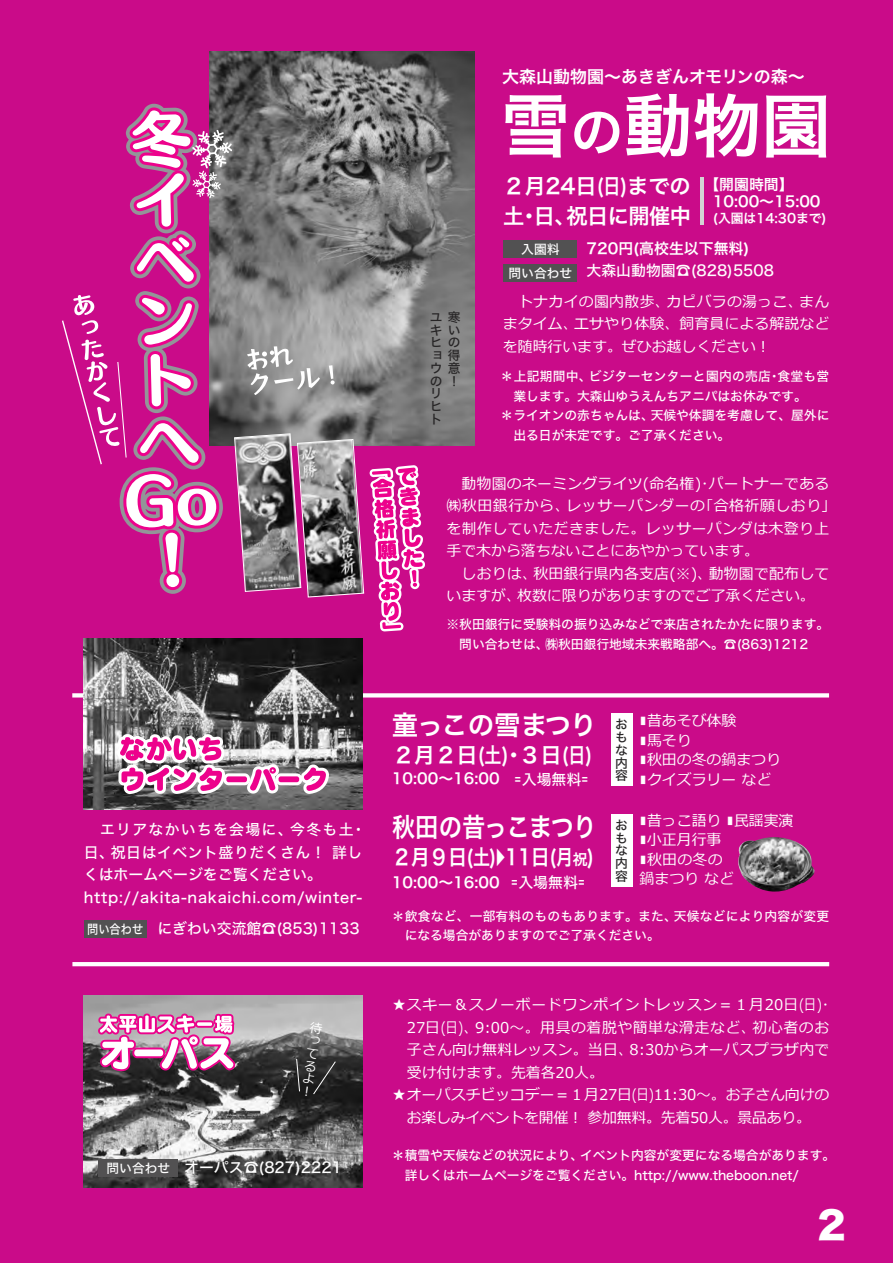
<style>
.page{position:relative;width:893px;height:1263px;background:#ca0b89}
.page>*{position:absolute;margin:0;border:0;box-sizing:border-box;transform-origin:0 0}
.t1{font:69.15px "Hiragino Sans W6";color:#fff}
.t2{font:37.2px "Hiragino Sans W8";color:#fff}
.t3{font:26.55px "Hiragino Sans W6";letter-spacing:-.05em;color:#fff;scale:.88 1}
.t4{font:26.55px "Hiragino Sans W6";letter-spacing:-.05em;color:#fff}
.t5{font:21.3px/30px "Hiragino Sans W6";letter-spacing:-.005em;color:#fff;text-align:right}
.t6{font:21.3px "Hiragino Sans W6";letter-spacing:-.025em;color:#fff;scale:.9 1}
.t7{font:16.95px "Hiragino Sans W6";color:#fff}
.t8{font:14.85px/22.5px "Meiryo";letter-spacing:.01em;color:#fff}
.t9{font:14.85px/22.5px "Hiragino Sans W5";color:#fff}
.t10{font:14.85px/22.5px "Meiryo";letter-spacing:-.015em;color:#fff;text-align:center}
.t11{font:14.85px/19.5px "Meiryo";letter-spacing:.01em;color:#fff;scale:.5 1}
.t12{font:14.85px/16.5px "Hiragino Sans W6";color:#fff}
.t13{font:14.85px/22.5px "Meiryo";letter-spacing:.045em;color:#fff;text-align:right}
.t14{font:14.85px "Hiragino Sans W5";letter-spacing:.05em;color:#fff}
.t15{font:14.85px/22.5px "Hiragino Sans W5";letter-spacing:.035em;color:#fff}
.t16{font:14.85px "Meiryo";letter-spacing:.03em;color:#fff}
.t17{font:14.85px "Meiryo";letter-spacing:.035em;color:#fff}
.t18{font:14.85px "Hiragino Sans W5";color:#fff;scale:.5 1}
.t19{font:12.75px/19.5px "Hiragino Sans W5";color:#fff}
.t20{font:12.75px/12.8px "Hiragino Sans W5";letter-spacing:.41em;color:#272526;text-align:justify}
.t21{font:12.75px "Hiragino Sans W5";letter-spacing:.02em;color:#fff}
.t22{font:12.75px "Hiragino Sans W6";color:#fff}
.t23{font:12.75px/12.8px "Meiryo";color:#fff;text-align:justify}
.t24{font:12.75px "Hiragino Sans W5";color:#fff;scale:.88 1}
.s1{font-size:53.1px}
.s2{font-size:14.85px}
</style>
<div class="page">
<svg style="left:72px;top:693px;width:757px;height:4px;background:#faedf6"></svg>
<hr style="left:72px;top:962px;width:757px;height:4px;background:#fff">
<img style="left:84px;top:996px;width:278px;height:191px">
<div style="left:84px;top:920px;width:62px;height:17px;background:#525152"></div>
<div style="left:611px;top:713px;width:21px;height:73px;background:#fff"></div>
<img style="left:738px;top:837px;width:77px;height:54px">
<div style="left:504px;top:241px;width:73px;height:17px;background:#525152"></div>
<img style="left:209px;top:52px;width:265px;height:394px">
<hr style="left:700px;top:177px;width:4px;height:48px;background:#d4d3d4">
<div style="left:504px;top:264px;width:73px;height:17px;background:#525152"></div>
<div style="left:611px;top:814px;width:21px;height:73px;background:#fff"></div>
<div style="left:99px;top:1160px;width:79px;height:17px;background:#525152"></div>
<svg style="left:62px;top:96px;width:367px;height:544px"></svg>
<svg style="left:296px;top:1058px;width:4px;height:34px"></svg>
<svg style="left:313px;top:1061px;width:23px;height:34px"></svg>
<svg style="left:98px;top:1013px;width:143px;height:73px;background:#ab7a97"></svg>
<img style="left:84px;top:639px;width:278px;height:170px">
<svg style="left:117px;top:734px;width:213px;height:67px;background:#b483a0"></svg>
<p class="t9" style="left:290px;top:818px;width:74px">今冬も土・</p>
<p class="t15" style="left:111px;top:818px;width:253px;text-indent:-11px">エリアなかいちを会場に、<br>祝日はイベント盛りだくさん！詳し</p>
<p class="t9" style="left:84px;top:840px;width:240px">日、<br>くはホームページをご覧ください。</p>
<p class="t14" style="left:84px;top:884px;width:280px">http://akita-nakaichi.com/winter-</p>
<p class="t24" style="left:87px;top:917px;width:65px">問い合わせ</p>
<p class="t9" style="left:157px;top:916px;width:204px">にぎわい交流館☎)853(1133</p>
<p class="t23" style="left:310px;top:1021px;width:14px;rotate:8deg">待ってるよ!</p>
<p class="t19" style="left:107px;top:1158px;width:65px">問い合わせ</p>
<p class="t9" style="left:184px;top:1155px;width:159px">オーパス☎(827)2221</p>
<h3 class="t7" style="left:502px;top:61px;width:304px">大森山動物園〜あきぎんオモリンの森〜</h3>
<h1 class="t1" style="left:501px;top:63px;width:331px">雪<span class="s1">の</span>動物園</h1>
<p class="t20" style="left:430px;top:310px;width:32px;text-align:left">ユ寒キいヒのョ得ウ意の !リ<br>ヒ<br>ト</p>
<h3 class="t5" style="left:503px;top:170px;width:189px">２月24日日( )までの祝日に開催中</h3>
<p class="t12" style="left:713px;top:176px;width:109px;text-indent:-8px">【開園時間【<br>10:00〜15:00</p>
<p class="t22" style="left:713px;top:207px;width:115px">(入園は14:30まで(</p>
<p class="t12" style="left:586px;top:240px;width:164px">720円(高校生以下無料(</p>
<p class="t9" style="left:586px;top:258px;width:189px">大森山動物園☎)828(5508</p>
<h3 class="t5" style="left:503px;top:200px;width:74px">土日･ 、</h3>
<p class="t19" style="left:521px;top:239px;width:40px">入園料</p>
<p class="t19" style="left:509px;top:262px;width:65px">問い合わせ</p>
<p class="t8" style="left:666px;top:291px;width:138px">カピバラの湯っこ、</p>
<p class="t8" style="left:574px;top:291px;width:257px;text-indent:-56px">トナカイの園内散歩、<br>エサやり体験、飼育員による解説など</p>
<p class="t8" style="left:799px;top:291px;width:32px">まん</p>
<p class="t8" style="left:503px;top:313px;width:269px">まタイム、<br>を随時行います。ぜひお越しください!</p>
<p class="t21" style="left:589px;top:365px;width:242px">ビジターセンターと園内の売店･食堂も営</p>
<p class="t19" style="left:501px;top:366px;width:92px">＊上記期間中、</p>
<p class="t19" style="left:513px;top:386px;width:295px">業します。大森山ゆうえんちアニパはお休みです。</p>
<p class="t19" style="left:651px;top:405px;width:180px">天候や体調を考慮して、屋外に</p>
<p class="t19" style="left:513px;top:405px;width:218px;text-indent:-13px">＊ライオンの赤ちゃんは、<br>出る日が未定です。ご了承ください。</p>
<p class="t8" style="left:462px;top:473px;width:369px;text-align:right">動物園のネーミングライツ(命名権)･パートナーであるレッサーパンダーの｢合格祈願しおり「</p>
<p class="t8" style="left:446px;top:495px;width:125px">㈱秋田銀行から、</p>
<p class="t16" style="left:446px;top:518px;width:384px">を制作していただきました。レッサーパンダは木登り上</p>
<p class="t8" style="left:446px;top:540px;width:314px">手で木から落ちないことにあやかっています。</p>
<p class="t8" style="left:709px;top:563px;width:122px">動物園で配布して</p>
<p class="t8" style="left:533px;top:563px;width:180px">秋田銀行県内各支店(※)、</p>
<p class="t8" style="left:517px;top:563px;width:299px;text-indent:-56px">しおりは、<br>枚数に限りがありますのでご了承ください。</p>
<p class="t8" style="left:446px;top:585px;width:76px">いますが、</p>
<p class="t19" style="left:545px;top:614px;width:285px;text-indent:-99px">※秋田銀行に受験料の振り込みなどで来店されたかたに限ります。㈱秋田銀行地域未来戦略部へ。☎)863(1212</p>
<p class="t19" style="left:459px;top:633px;width:91px">問い合わせは、</p>
<h3 class="t4" style="left:392px;top:701px;width:206px">童っこの雪まつり</h3>
<h3 class="t5" style="left:393px;top:739px;width:201px">２月２日土( )･３日日( (</h3>
<p class="t12" style="left:392px;top:770px;width:109px">10:00〜16:00</p>
<p class="t18" style="left:514px;top:766px;width:150px">＝入場無料=</p>
<p class="t20" style="left:615px;top:717px;width:14px">おもな内容</p>
<h3 class="t3" style="left:392px;top:802px;width:270px">秋田の昔っこまつり <sub>も</sub></h3>
<p class="t20" style="left:615px;top:843px;width:14px">な内容</p>
<p class="t20" style="left:615px;top:818px;width:14px">お</p>
<h3 class="t6" style="left:392px;top:838px;width:226px">２月９日土( ◆) 11日(月<span class="s2">祝</span>(</h3>
<p class="t18" style="left:511px;top:869px;width:150px">＝入場無料=</p>
<p class="t12" style="left:392px;top:873px;width:109px">10:00〜16:00</p>
<p class="t11" style="left:640px;top:712px;width:195px">■昔あそび体験</p>
<p class="t11" style="left:640px;top:731px;width:106px">■馬そり</p>
<p class="t11" style="left:640px;top:751px;width:284px">■秋田の冬の鍋まつり</p>
<p class="t11" style="left:640px;top:770px;width:265px">■クイズラリーなど</p>
<p class="t11" style="left:640px;top:811px;width:309px">■昔っこ語り ■民謡実演</p>
<p class="t11" style="left:640px;top:831px;width:165px">■小正月行事</p>
<p class="t11" style="left:640px;top:850px;width:190px">■秋田の冬の鍋まつりなど</p>
<p class="t19" style="left:674px;top:905px;width:157px">天候などにより内容が変更</p>
<p class="t19" style="left:392px;top:905px;width:286px;text-align:center">＊飲食など、一部有料のものもあります。また、になる場合がありますのでご了承ください。</p>
<p class="t13" style="left:392px;top:994px;width:439px">★スキー＆スノーボードワンポイントレッスン＝１月20日日( ・(初心者のお</p>
<p class="t17" style="left:475px;top:1017px;width:282px">9:00〜。用具の着脱や簡単な滑走など、</p>
<p class="t8" style="left:407px;top:1017px;width:73px">27日日( )、</p>
<p class="t8" style="left:629px;top:1039px;width:201px">8:30からオーパスプラザ内で</p>
<p class="t8" style="left:407px;top:1039px;width:228px">子さん向け無料レッスン。当日、受け付けます。先着各20人。</p>
<p class="t10" style="left:392px;top:1084px;width:439px">★オーパスチビッコデー＝１月27日日( )11:30〜。お子さん向けのお楽しみイベントを開催！参加無料。先着50人。景品あり。</p>
<p class="t19" style="left:580px;top:1145px;width:257px">イベント内容が変更になる場合があります。</p>
<p class="t19" style="left:392px;top:1145px;width:193px">＊積雪や天候などの状況により、</p>
<p class="t19" style="left:405px;top:1165px;width:396px">詳しくはホームページをご覧ください。http://www.theboon.net/</p>
<h2 class="t2" style="left:813px;top:1204px;width:39px">２</h2>
</div>
